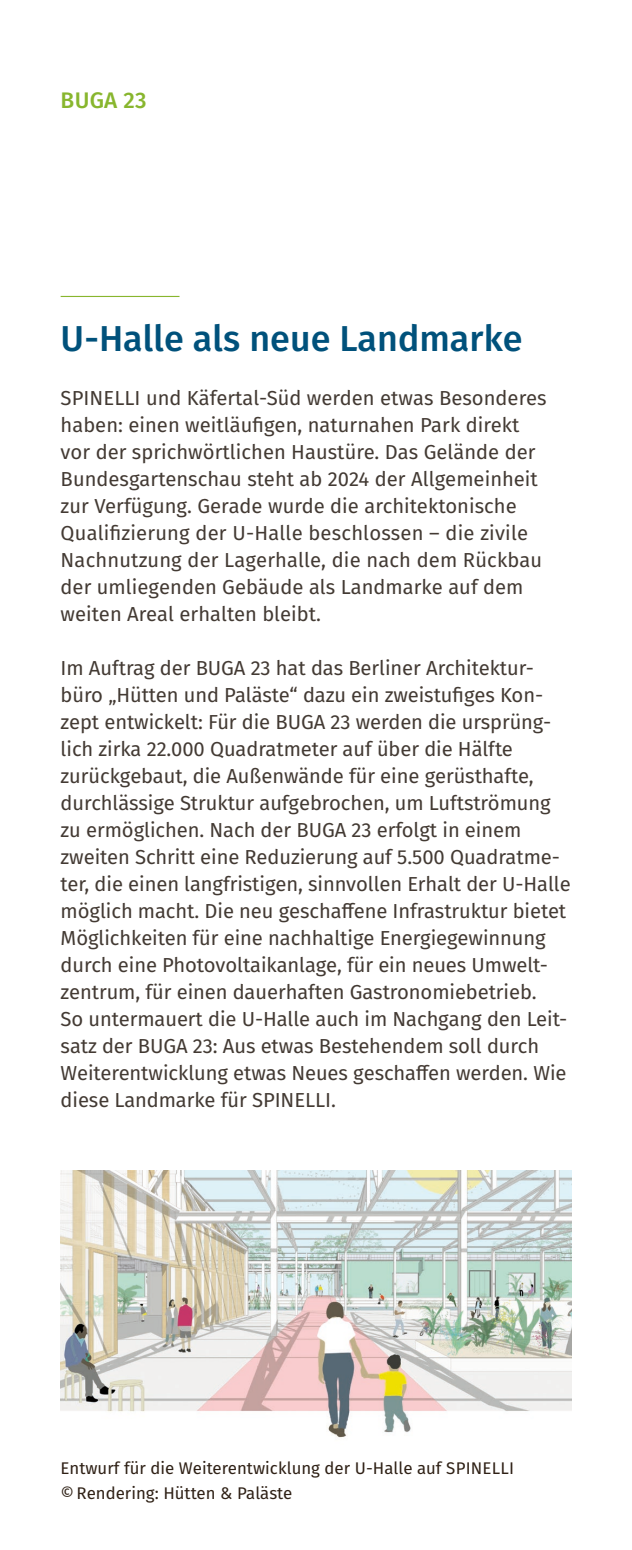
<style>
.page{position:relative;width:632px;height:1550px;background:#fff}
.page>*{position:absolute;margin:0;border:0;box-sizing:border-box;transform-origin:0 0}
.t1{font:500 36px "Fira Sans";color:#00517b}
.t2{font:500 22.5px "Fira Sans";letter-spacing:.01em;color:#88b62e}
.t3{font:20.25px/27px "Fira Sans";letter-spacing:-.005em;color:#433a33}
.t4{font:16.88px/24.8px "Fira Sans";color:#2f2116}
</style>
<div class="page">
<hr style="left:61px;top:296px;width:118px;height:1px;background:#88b62e">
<img style="left:61px;top:1170px;width:510px;height:268px">
<p class="t2" style="left:61px;top:82px;width:87px">BUGA 23</p>
<h1 class="t1" style="left:61px;top:310px;width:463px">U-Halle als neue Landmarke</h1>
<p class="t3" style="left:61px;top:384px;width:487px">SPINELLI und Käfertal-Süd werden etwas Besonderes haben: einen weitläufigen, naturnahen Park direkt vor der sprichwörtlichen Haustüre. Das Gelände der Bundesgartenschau steht ab 2024 der Allgemeinheit zur Verfügung. Gerade wurde die architektonische Qualifizierung der U-Halle beschlossen – die zivile Nachnutzung der Lagerhalle, die nach dem Rückbau der umliegenden Gebäude als Landmarke auf dem weiten Areal erhalten bleibt.</p>
<p class="t3" style="left:61px;top:654px;width:511px">Im Auftrag der BUGA 23 hat das Berliner Architektur&shy;büro „Hütten und Paläste“ dazu ein zweistufiges Kon&shy;zept entwickelt: Für die BUGA 23 werden die ursprüng&shy;lich zirka 22.000 Quadratmeter auf über die Hälfte zurückgebaut, die Außenwände für eine gerüsthafte, durchlässige Struktur aufgebrochen, um Luftströmung zu ermöglichen. Nach der BUGA 23 erfolgt in einem zweiten Schritt eine Reduzierung auf 5.500 Quadratme&shy;ter, die einen langfristigen, sinnvollen Erhalt der U-Halle möglich macht. Die neu geschaffene Infrastruktur bietet Möglichkeiten für eine nachhaltige Energiegewinnung durch eine Photovoltaikanlage, für ein neues Umwelt&shy;zentrum, für einen dauerhaften Gastronomiebetrieb.<br>So untermauert die U-Halle auch im Nachgang den Leit&shy;satz der BUGA 23: Aus etwas Bestehendem soll durch Weiterentwicklung etwas Neues geschaffen werden. Wie diese Landmarke für SPINELLI.</p>
<p class="t4" style="left:61px;top:1455px;width:455px">Entwurf für die Weiterentwicklung der U-Halle auf SPINELLI ©Rendering: Hütten &amp; Paläste</p>
</div>
